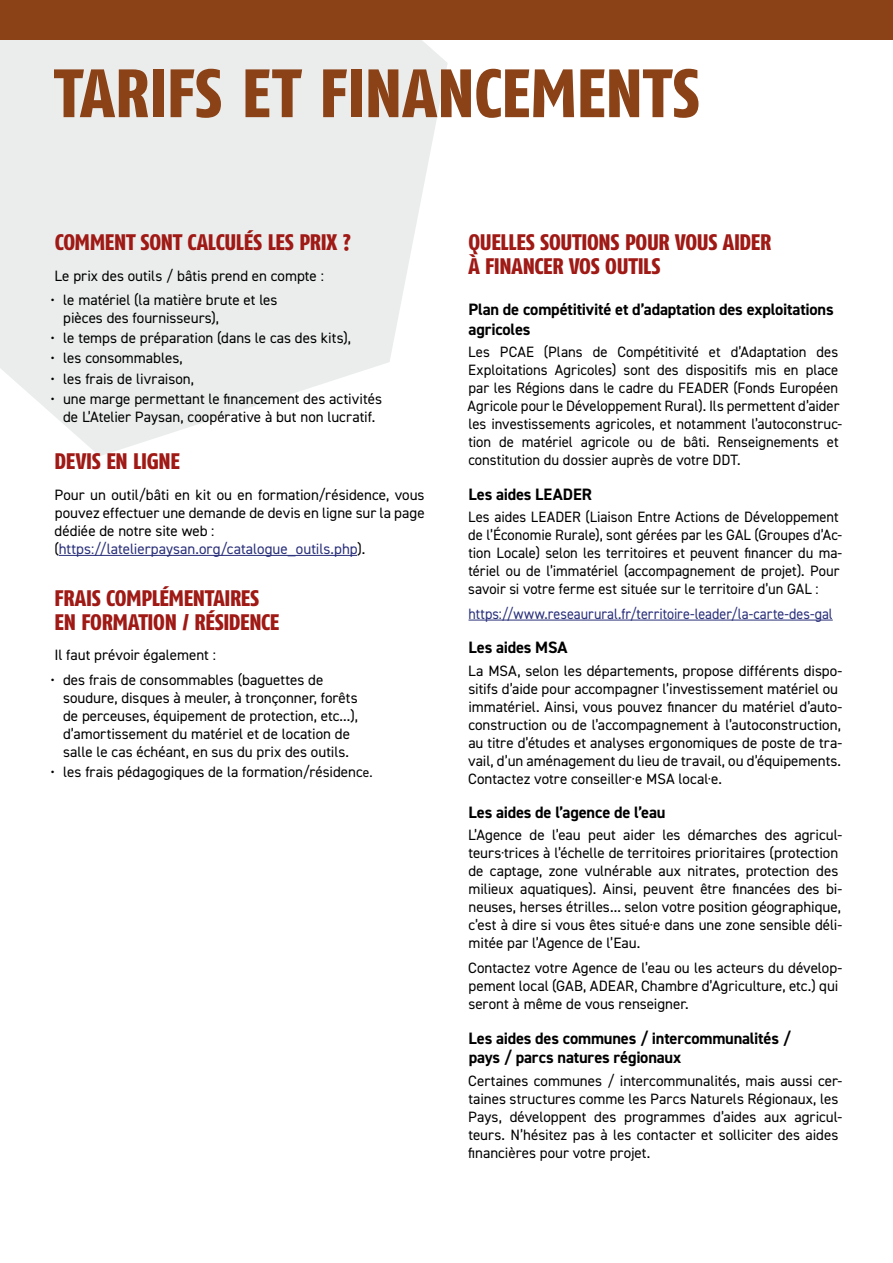
<style>
.page{position:relative;width:893px;height:1263px;background:#fff}
.page>*{position:absolute;margin:0;border:0;box-sizing:border-box;transform-origin:0 0}
.t1{font:800 68.25px "Fago Co";color:#8b4217}
.t2{font:800 22.5px/24px "Fago Co";letter-spacing:-.015em;color:#9f1915}
.t3{font:700 16.5px/19.8px "DIN2014";letter-spacing:-.01em;color:#000}
.t4{font:15px/18px "DIN2014";color:#000}
.t5{font:15px "DIN2014";color:#2a307a;scale:.94 1}
.s1{color:#2a307a}
.s2{font-size:13.5px}
</style>
<div class="page">
<svg style="left:0;top:40px;width:448px;height:416px;fill:#ebeded"></svg>
<div style="left:0;top:0;width:893px;height:40px;background:#8b4217"></div>
<hr style="left:59px;top:555px;width:298px;height:1px;background:#2a307a">
<hr style="left:468px;top:620px;width:365px;height:1px;background:#2a307a">
<h1 class="t1" style="left:54px;top:53px;width:647px">TARIFS ET FINANCEMENTS</h1>
<h2 class="t2" style="left:55px;top:230px;width:298px">COMMENT SONT CALCULÉS LES PRIX ?</h2>
<p class="t4" style="left:55px;top:266px;width:271px">Le prix des outils / bâtis prend en compte :</p>
<p class="t4" style="left:63px;top:291px;width:216px;text-indent:-13px">• le matériel (la matière brute et les pièces des fournisseurs),</p>
<p class="t4" style="left:51px;top:329px;width:302px">• le temps de préparation (dans le cas des kits),</p>
<p class="t4" style="left:51px;top:349px;width:134px">• les consommables,</p>
<p class="t4" style="left:51px;top:369px;width:145px">• les frais de livraison,</p>
<p class="t4" style="left:51px;top:389px;width:333px;text-align:center">• une marge permettant le financement des activités de L’Atelier Paysan, coopérative à but non lucratif.</p>
<h2 class="t2" style="left:55px;top:449px;width:127px">DEVIS EN LIGNE</h2>
<p class="t4" style="left:54px;top:485px;width:372px">Pour un outil/bâti en kit ou en formation/résidence, vous pouvez effectuer une demande de devis en ligne sur la page dédiée de notre site web : (<span class="s1">https://latelierpaysan.org/catalogue_outils.php</span>).</p>
<h2 class="t2" style="left:55px;top:585px;width:226px">FRAIS COMPLÉMENTAIRES<br>EN FORMATION / RÉSIDENCE</h2>
<p class="t4" style="left:54px;top:646px;width:163px">Il faut prévoir également :</p>
<p class="t4" style="left:63px;top:670px;width:297px;text-indent:-13px">• des frais de consommables (baguettes de soudure, disques à meuler, à tronçonner, forêts de perceuses, équipement de protection, etc...), d’amortissement du matériel et de location de salle le cas échéant, en sus du prix des outils.</p>
<p class="t4" style="left:51px;top:762px;width:324px">• les frais pédagogiques de la formation/résidenc<span class="s2">e.</span></p>
<h2 class="t2" style="left:468px;top:230px;width:304px">QUELLES SOUTIONS POUR VOUS AIDER<br>À FINANCER VOS OUTILS</h2>
<p class="t3" style="left:468px;top:299px;width:367px">Plan de compétitivité et d’adaptation des exploitations agricoles</p>
<p class="t4" style="left:467px;top:343px;width:376px">Les PCAE (Plans de Compétitivité et d’Adaptation des Exploitations Agricoles) sont des dispositifs mis en place par les Régions dans le cadre du FEADER (Fonds Européen Agricole pour le Développement Rural). Ils permettent d’aider les investissements agricoles, et notamment l’autoconstruc&shy;tion de matériel agricole ou de bâti. Renseignements et constitution du dossier auprès de votre DDT.</p>
<p class="t3" style="left:468px;top:484px;width:125px">Les aides LEADER</p>
<p class="t4" style="left:468px;top:508px;width:375px">Les aides LEADER (Liaison Entre Actions de Développement de l’Économie Rurale), sont gérées par les GAL (Groupes d’Ac&shy;tion Locale) selon les territoires et peuvent financer du ma&shy;tériel ou de l’immatériel (accompagnement de projet). Pour savoir si votre ferme est située sur le territoire d’un GAL :</p>
<p class="t5" style="left:468px;top:604px;width:389px">https://www.reseaurural.fr/territoire-leader/la-carte-des-gal</p>
<p class="t3" style="left:468px;top:637px;width:101px">Les aides MSA</p>
<p class="t4" style="left:468px;top:661px;width:376px">La MSA, selon les départements, propose différents dispo&shy;sitifs d’aide pour accompagner l’investissement matériel ou immatériel. Ainsi, vous pouvez financer du matériel d’auto&shy;construction ou de l’accompagnement à l’autoconstruction, au titre d’études et analyses ergonomiques de poste de tra&shy;vail, d’un aménagement du lieu de travail, ou d’équipements.<br>Contactez votre conseiller·e MSA local·e.</p>
<p class="t3" style="left:468px;top:802px;width:199px">Les aides de l’agence de l’eau</p>
<p class="t4" style="left:468px;top:826px;width:376px">L’Agence de l’eau peut aider les démarches des agricul&shy;teurs·trices à l’échelle de territoires prioritaires (protection de captage, zone vulnérable aux nitrates, protection des milieux aquatiques). Ainsi, peuvent être financées des bi&shy;neuses, herses étrilles... selon votre position géographique, c’est à dire si vous êtes situé·e dans une zone sensible déli&shy;mitée par l’Agence de l’Eau.</p>
<p class="t4" style="left:468px;top:958px;width:376px">Contactez votre Agence de l’eau ou les acteurs du dévelop&shy;pement local (GAB, ADEAR, Chambre d’Agriculture, etc.) qui seront à même de vous renseigner.</p>
<p class="t3" style="left:468px;top:1028px;width:324px">Les aides des communes / intercommunalités / pays / parcs natures régionaux</p>
<p class="t4" style="left:468px;top:1071px;width:376px">Certaines communes / intercommunalités, mais aussi cer&shy;taines structures comme les Parcs Naturels Régionaux, les Pays, développent des programmes d’aides aux agricul&shy;teurs. N’hésitez pas à les contacter et solliciter des aides financières pour votre projet.</p>
</div>
